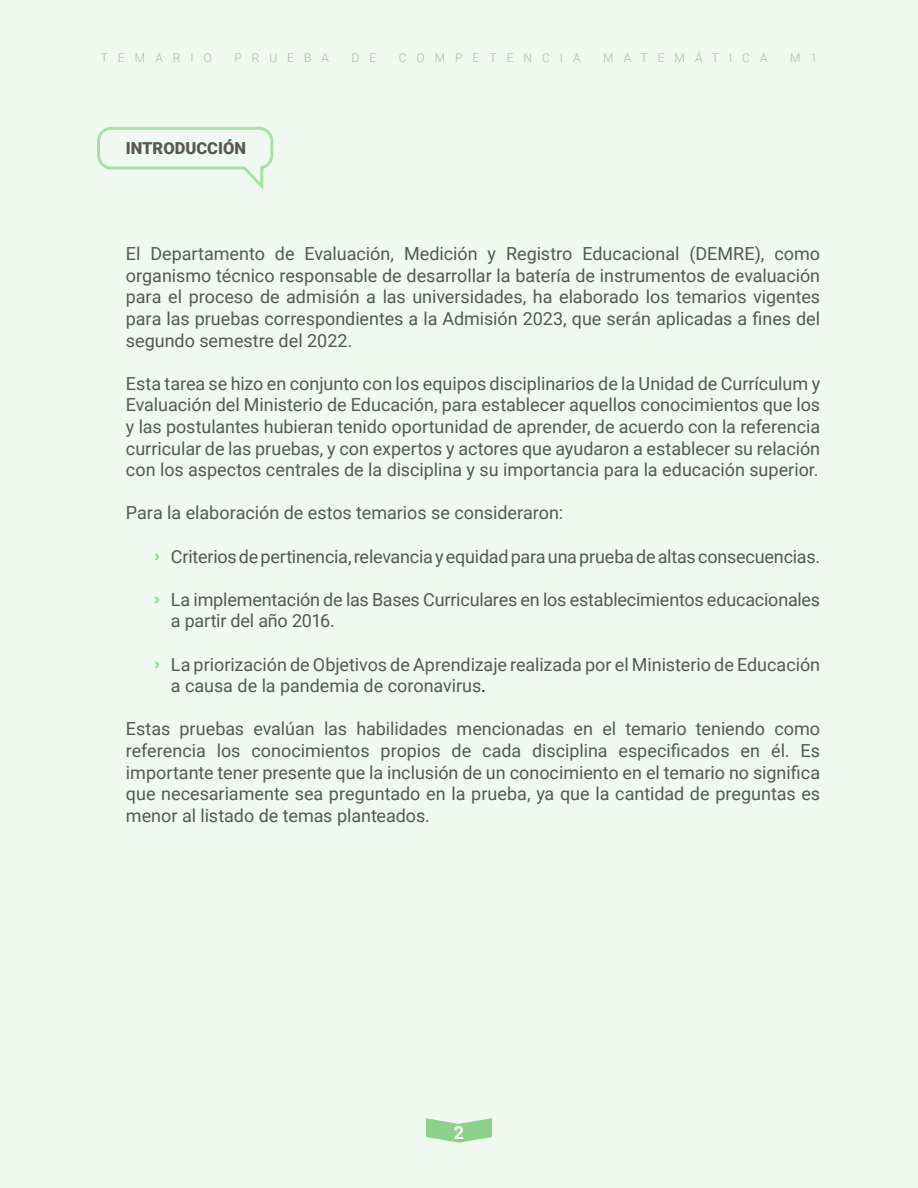
<style>
.page{position:relative;width:918px;height:1188px;background:#eff9ef}
.page>*{position:absolute;margin:0;border:0;box-sizing:border-box;transform-origin:0 0}
.t1{font:18px/21.6px "Roboto";letter-spacing:-.005em;color:#575756;text-align:justify}
.t2{font:700 18px "Roboto";color:#fff}
.t3{font:900 16.5px "Roboto";color:#575756}
.t4{font:300 12px "Roboto";letter-spacing:.835em;color:#b3b2b2}
.s1{font-family:"Strawford";font-weight:900;color:#98d595}
.s2{color:#000}
</style>
<div class="page">
<svg style="left:426px;top:1118px;width:66px;height:25px"></svg>
<svg style="left:97px;top:126px;width:177px;height:64px"></svg>
<p class="t4" style="left:101px;top:49px;width:113px">TEMARIO</p>
<p class="t4" style="left:234px;top:49px;width:96px">PRUEBA</p>
<p class="t4" style="left:352px;top:49px;width:26px">D E</p>
<p class="t4" style="left:399px;top:49px;width:183px">COMPETENCIA</p>
<p class="t4" style="left:603px;top:49px;width:166px">MATEMÁTICA</p>
<p class="t4" style="left:790px;top:49px;width:29px">M 1</p>
<p class="t3" style="left:126px;top:137px;width:122px">INTRODUCCIÓN</p>
<p class="t1" style="left:126px;top:242px;width:696px">El Departamento de Evaluación, Medición y Registro Educacional (DEMRE), como organismo técnico responsable de desarrollar la batería de instrumentos de evaluación para el proceso de admisión a las universidades, ha elaborado los temarios vigentes para las pruebas correspondientes a la Admisión 2023, que serán aplicadas a fines del segundo semestre del 2022.</p>
<p class="t1" style="left:126px;top:372px;width:696px">Esta tarea se hizo en conjunto con los equipos disciplinarios de la Unidad de Currículum y Evaluación del Ministerio de Educación, para establecer aquellos conocimientos que los y las postulantes hubieran tenido oportunidad de aprender, de acuerdo con la referencia curricular de las pruebas, y con expertos y actores que ayudaron a establecer su relación con los aspectos centrales de la disciplina y su importancia para la educación superior.</p>
<p class="t1" style="left:126px;top:501px;width:439px">Para la elaboración de estos temarios se consideraron:</p>
<p class="t1" style="left:154px;top:545px;width:667px"><span class="s1">›</span> Criterios de pertinencia, relevancia y equidad para una prueba de altas consecuencias.</p>
<p class="t1" style="left:171px;top:588px;width:651px;text-indent:-17px"><span class="s1">›</span> La implementación de las Bases Curriculares en los establecimientos educacionales a partir del año 2016.</p>
<p class="t1" style="left:171px;top:653px;width:651px;text-indent:-17px"><span class="s1">›</span> La priorización de Objetivos de Aprendizaje realizada por el Ministerio de Educación a causa de la pandemia de coronavirus<span class="s2">.</span></p>
<p class="t1" style="left:126px;top:717px;width:696px">Estas pruebas evalúan las habilidades mencionadas en el temario teniendo como referencia los conocimientos propios de cada disciplina especificados en él. Es importante tener presente que la inclusión de un conocimiento en el temario no significa que necesariamente sea preguntado en la prueba, ya que la cantidad de preguntas es menor al listado de temas planteados.</p>
<p class="t2" style="left:454px;top:1120px;width:12px">2</p>
</div>
